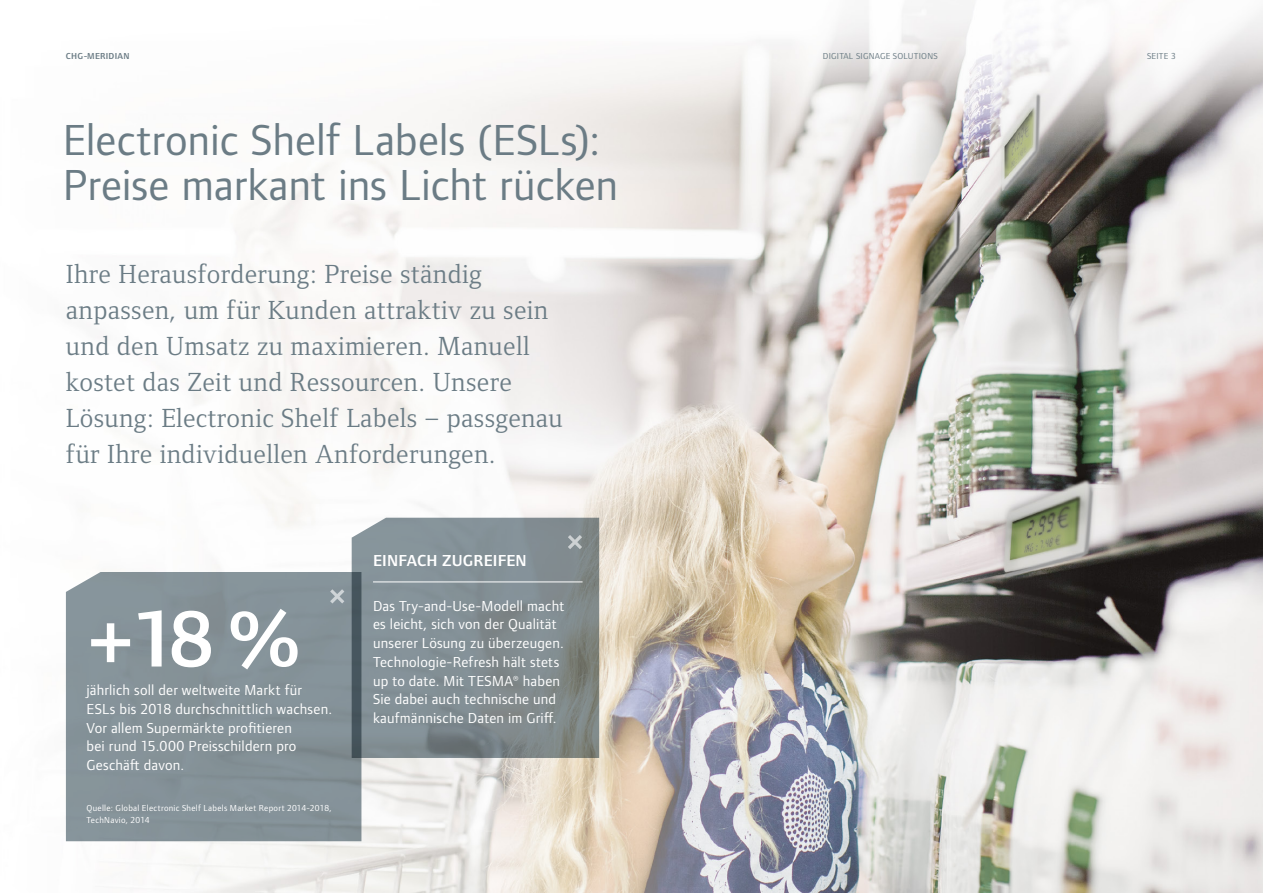
<style>
.page{position:relative;width:1263px;height:893px;background:#fff}
.page>*{position:absolute;margin:0;border:0;box-sizing:border-box;transform-origin:0 0}
.t1{font:600 82.5px "Foundry Form Sans OT2";color:#fff}
.t2{font:45px/45px "Foundry Form Sans OT2";color:#6b7c85}
.t3{font:27px/36px "Foundry Form Serif";letter-spacing:.015em;color:#6b7c85}
.t4{font:600 16.5px "Foundry Form Sans OT2";letter-spacing:.01em;color:#fff}
.t5{font:15px/18.8px "Foundry Form Sans OT2";letter-spacing:.015em;color:#fff}
.t6{font:9px/12px "Foundry Form Sans OT2";letter-spacing:.03em;color:#fff}
.t7{font:9px "Foundry Form Sans OT2";letter-spacing:.025em;color:#6b7c85}
.t8{font:600 9px "Foundry Form Sans OT2";letter-spacing:.025em;color:#6b7c85}
</style>
<div class="page">
<img style="left:65px;top:0;width:1198px;height:893px">
<div style="left:66px;top:572px;width:295px;height:269px;background:#859299"></div>
<svg style="left:330px;top:589px;width:14px;height:14px"></svg>
<svg style="left:352px;top:518px;width:247px;height:240px;background:#808b90"></svg>
<hr style="left:373px;top:582px;width:210px;height:1px;background:#fff">
<svg style="left:568px;top:535px;width:14px;height:14px"></svg>
<p class="t8" style="left:66px;top:50px;width:65px">CHG-MERIDIAN</p>
<p class="t7" style="left:823px;top:50px;width:116px">DIGITAL SIGNAGE SOLUTIONS</p>
<p class="t7" style="left:1147px;top:50px;width:30px">SEITE 3</p>
<h2 class="t2" style="left:63px;top:115px;width:557px">Electronic Shelf Labels (ESLs):<br>Preise markant ins Licht rücken</h2>
<p class="t3" style="left:66px;top:255px;width:498px">Ihre Herausforderung: Preise ständig anpassen, um für Kunden attraktiv zu sein und den Umsatz zu maximieren. Manuell kostet das Zeit und Ressourcen. Unsere Lösung: Electronic Shelf Labels – passgenau für Ihre individuellen Anforderungen.</p>
<p class="t4" style="left:373px;top:548px;width:155px">EINFACH ZUGREIFEN</p>
<h1 class="t1" style="left:87px;top:579px;width:216px">+18 %</h1>
<p class="t5" style="left:373px;top:595px;width:193px">Das Try-and-Use-Modell macht es leicht, sich von der Qualität unserer Lösung zu überzeugen.<br>Technologie-Refresh hält stets up to date. Mit TESMA® haben<br>Sie dabei auch technische und kaufmännische Daten im Griff.</p>
<p class="t5" style="left:87px;top:680px;width:247px">jährlich soll der weltweite Markt für ESLs bis 2018 durchschnittlich wachsen.<br>Vor allem Supermärkte profitieren<br>bei rund 15.000 -Preisschildern pro Geschäft davon.</p>
<p class="t6" style="left:87px;top:802px;width:247px">Quelle: Global Electronic Shelf Labels Market Report 2014-2018,<br>TechNavio, 2014</p>
</div>
